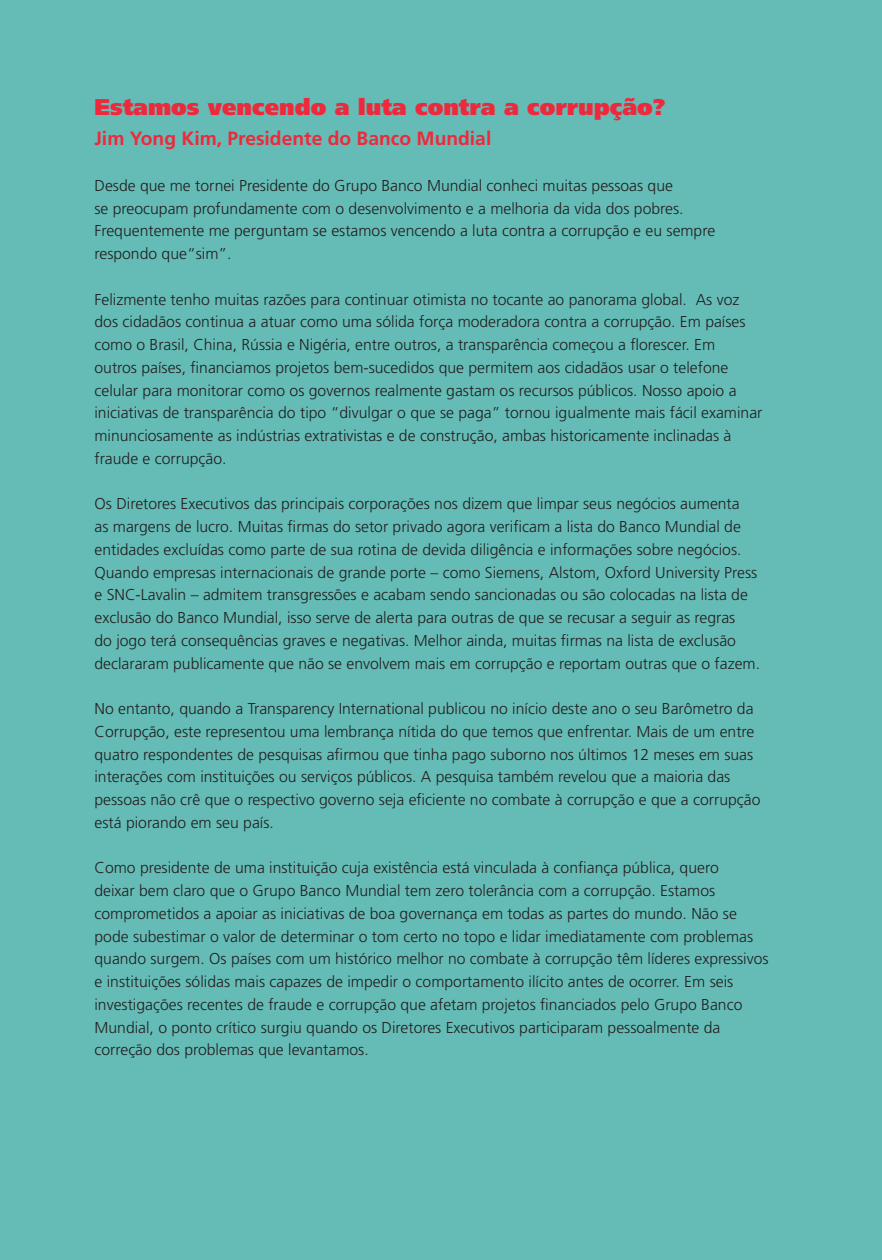
<style>
.page{position:relative;width:882px;height:1260px;background:#65bcb6}
.page>*{position:absolute;margin:0;border:0;box-sizing:border-box;transform-origin:0 0}
.t1{font:900 22.75px "Frutiger";color:#ee293b}
.t2{font:700 19.25px "Frutiger";color:#ee293b}
.t3{font:300 15.75px/22.8px "Frutiger";color:#231f20}
</style>
<div class="page">
<h1 class="t1" style="left:94px;top:93px;width:573px">Estamos vencendo a luta contra a corrupção?</h1>
<p class="t2" style="left:94px;top:127px;width:398px">Jim Yong Kim, Presidente do Banco Mundial</p>
<p class="t3" style="left:94px;top:174px;width:622px">Desde que me tornei Presidente do Grupo Banco Mundial conheci muitas pessoas que<br>se preocupam profundamente com o desenvolvimento e a melhoria da vida dos pobres.<br>Frequentemente me perguntam se estamos vencendo a luta contra a corrupção e eu sempre respondo que“sim”.</p>
<p class="t3" style="left:94px;top:288px;width:669px">Felizmente tenho muitas razões para continuar otimista no tocante ao panorama global. As voz dos cidadãos continua a atuar como uma sólida força moderadora contra a corrupção. Em países como o Brasil, China, Rússia e Nigéria, entre outros, a transparência começou a florescer. Em<br>outros países, financiamos projetos bem-sucedidos que permitem aos cidadãos usar o telefone celular para monitorar como os governos realmente gastam os recursos públicos. Nosso apoio a iniciativas de transparência do tipo “divulgar o que se paga” tornou igualmente mais fácil examinar minunciosamente as indústrias extrativistas e de construção, ambas historicamente inclinadas à fraude e corrupção.</p>
<p class="t3" style="left:94px;top:493px;width:667px">Os Diretores Executivos das principais corporações nos dizem que limpar seus negócios aumenta<br>as margens de lucro. Muitas firmas do setor privado agora verificam a lista do Banco Mundial de entidades excluídas como parte de sua rotina de devida diligência e informações sobre negócios.<br>Quando empresas internacionais de grande porte – como Siemens, Alstom, Oxford University Press e SNC-Lavalin – admitem transgressões e acabam sendo sancionadas ou são colocadas na lista de exclusão do Banco Mundial, isso serve de alerta para outras de que se recusar a seguir as regras<br>do jogo terá consequências graves e negativas. Melhor ainda, muitas firmas na lista de exclusão declararam publicamente que não se envolvem mais em corrupção e reportam outras que o fazem.</p>
<p class="t3" style="left:94px;top:698px;width:668px">No entanto, quando a Transparency International publicou no início deste ano o seu Barômetro da Corrupção, este representou uma lembrança nítida do que temos que enfrentar. Mais de um entre quatro respondentes de pesquisas afirmou que tinha pago suborno nos últimos 12 meses em suas interações com instituições ou serviços públicos. A pesquisa também revelou que a maioria das pessoas não crê que o respectivo governo seja eficiente no combate à corrupção e que a corrupção está piorando em seu país.</p>
<p class="t3" style="left:94px;top:857px;width:676px">Como presidente de uma instituição cuja existência está vinculada à confiança pública, quero<br>deixar bem claro que o Grupo Banco Mundial tem zero tolerância com a corrupção. Estamos comprometidos a apoiar as iniciativas de boa governança em todas as partes do mundo. Não se pode subestimar o valor de determinar o tom certo no topo e lidar imediatamente com problemas quando surgem. Os países com um histórico melhor no combate à corrupção têm líderes expressivos e instituições sólidas mais capazes de impedir o comportamento ilícito antes de ocorrer. Em seis investigações recentes de fraude e corrupção que afetam projetos financiados pelo Grupo Banco Mundial, o ponto crítico surgiu quando os Diretores Executivos participaram pessoalmente da correção dos problemas que levantamos.</p>
</div>
